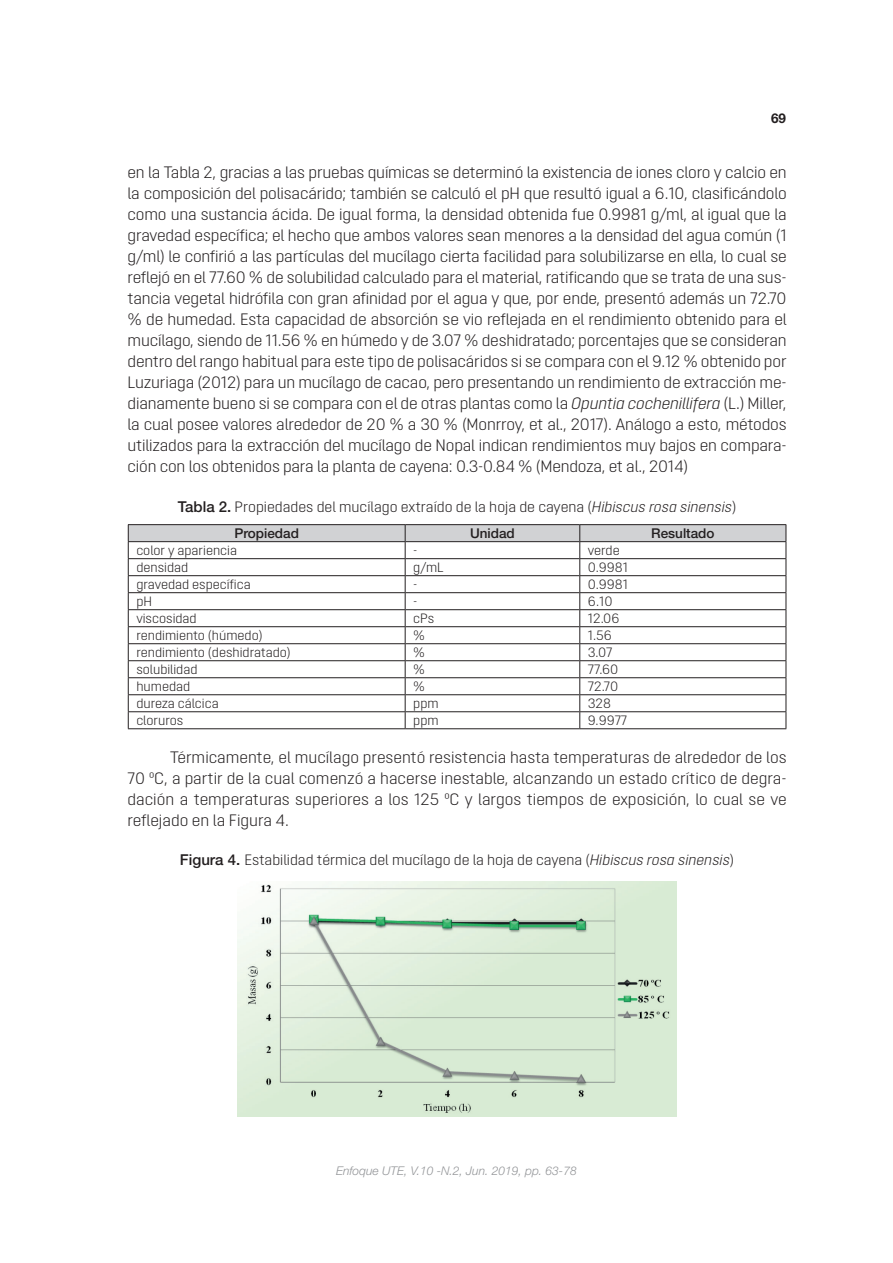
<style>
.page{position:relative;width:893px;height:1263px;background:#fff}
.page>*{position:absolute;margin:0;border:0;box-sizing:border-box;transform-origin:0 0}
.t1{font:300 16.5px/21px "Opinion Pro";letter-spacing:-.01em;color:#231f20;text-align:justify}
.t2{font:300 15px "Opinion Pro";color:#231f20}
.t3{font:300 13.5px "Opinion Pro";color:#231f20}
.t4{font:500 13.5px "Helvetica Neue";color:#231f20}
.t5{font:700 13.5px "Helvetica Neue";color:#231f20}
.t6{font:italic 300 12px "Helvetica Neue";color:#939598}
.s1{font-style:italic}
.s2{font-family:"Helvetica Neue";font-weight:500}
</style>
<div class="page">
<hr style="left:128px;top:524px;width:277px;height:1px;background:#231f20">
<hr style="left:405px;top:524px;width:175px;height:1px;background:#231f20">
<hr style="left:580px;top:524px;width:206px;height:1px;background:#231f20">
<svg style="left:128px;top:525px;width:659px;height:203px"></svg>
<hr style="left:128px;top:728px;width:277px;height:1px;background:#231f20">
<hr style="left:405px;top:728px;width:175px;height:1px;background:#231f20">
<hr style="left:580px;top:728px;width:206px;height:1px;background:#231f20">
<img style="left:238px;top:881px;width:438px;height:235px">
<p class="t5" style="left:771px;top:109px;width:17px">69</p>
<p class="t1" style="left:128px;top:162px;width:661px">en la Tabla 2, gracias a las pruebas químicas se determinó la existencia de iones cloro y calcio en la composición del polisacárido; también se calculó el pH que resultó igual a 6.10, clasificándolo como una sustancia ácida. De igual forma, la densidad obtenida fue 0.9981 g/ml, al igual que la gravedad específica; el hecho que ambos valores sean menores a la densidad del agua común (1 g/ml) le confirió a las partículas del mucílago cierta facilidad para solubilizarse en ella, lo cual se reflejó en el 77.60 % de solubilidad calculado para el material, ratificando que se trata de una sus&shy;tancia vegetal hidrófila con gran afinidad por el agua y que, por ende, presentó además un 72.70 % de humedad. Esta capacidad de absorción se vio reflejada en el rendimiento obtenido para el mucílago, siendo de 11.56 % en húmedo y de 3.07 % deshidratado; porcentajes que se consideran dentro del rango habitual para este tipo de polisacáridos si se compara con el 9.12 % obtenido por Luzuriaga (2012) para un mucílago de cacao, pero presentando un rendimiento de extracción me&shy;dianamente bueno si se compara con el de otras plantas como la <span class="s1">Opuntia cochenillifera</span> (L.) Miller, la cual posee valores alrededor de 20 % a 30 % (Monrroy, et al., 2017). Análogo a esto, métodos utilizados para la extracción del mucílago de Nopal indican rendimientos muy bajos en compara&shy;ción con los obtenidos para la planta de cayena: 0.3-0.84 % (Mendoza, et al., 2014)</p>
<p class="t2" style="left:178px;top:498px;width:560px"><span class="s2">Tabla 2.</span> Propiedades del mucílago extraído de la hoja de cayena (<span class="s1">Hibiscus rosa sinensis</span>)</p>
<p class="t4" style="left:234px;top:526px;width:66px">Propiedad</p>
<p class="t4" style="left:470px;top:526px;width:46px">Unidad</p>
<p class="t4" style="left:651px;top:526px;width:65px">Resultado</p>
<p class="t3" style="left:136px;top:543px;width:102px">color y apariencia</p>
<p class="t3" style="left:413px;top:543px;width:6px">-</p>
<p class="t3" style="left:588px;top:543px;width:33px">verde</p>
<p class="t3" style="left:136px;top:560px;width:53px">densidad</p>
<p class="t3" style="left:413px;top:560px;width:32px">g/mL</p>
<p class="t3" style="left:588px;top:560px;width:42px">0.9981</p>
<p class="t3" style="left:136px;top:577px;width:116px">gravedad específica</p>
<p class="t3" style="left:413px;top:577px;width:6px">-</p>
<p class="t3" style="left:588px;top:577px;width:42px">0.9981</p>
<p class="t3" style="left:136px;top:594px;width:17px">pH</p>
<p class="t3" style="left:413px;top:594px;width:6px">-</p>
<p class="t3" style="left:588px;top:594px;width:26px">6.10</p>
<p class="t3" style="left:136px;top:611px;width:62px">viscosidad</p>
<p class="t3" style="left:413px;top:611px;width:22px">cPs</p>
<p class="t3" style="left:588px;top:611px;width:33px">12.06</p>
<p class="t3" style="left:136px;top:628px;width:128px">rendimiento (húmedo)</p>
<p class="t3" style="left:413px;top:628px;width:13px">%</p>
<p class="t3" style="left:588px;top:628px;width:26px">1.56</p>
<p class="t3" style="left:136px;top:645px;width:156px">rendimiento (deshidratado)</p>
<p class="t3" style="left:413px;top:645px;width:13px">%</p>
<p class="t3" style="left:588px;top:645px;width:26px">3.07</p>
<p class="t3" style="left:136px;top:662px;width:63px">solubilidad</p>
<p class="t3" style="left:413px;top:662px;width:13px">%</p>
<p class="t3" style="left:588px;top:662px;width:32px">77.60</p>
<p class="t3" style="left:136px;top:679px;width:55px">humedad</p>
<p class="t3" style="left:413px;top:679px;width:13px">%</p>
<p class="t3" style="left:588px;top:679px;width:32px">72.70</p>
<p class="t3" style="left:136px;top:696px;width:84px">dureza cálcica</p>
<p class="t3" style="left:413px;top:696px;width:27px">ppm</p>
<p class="t3" style="left:588px;top:696px;width:25px">328</p>
<p class="t3" style="left:136px;top:713px;width:49px">cloruros</p>
<p class="t3" style="left:413px;top:713px;width:27px">ppm</p>
<p class="t3" style="left:588px;top:713px;width:41px">9.9977</p>
<p class="t1" style="left:128px;top:746px;width:661px;text-indent:43px">Térmicamente, el mucílago presentó resistencia hasta temperaturas de alrededor de los 70 ºC, a partir de la cual comenzó a hacerse inestable, alcanzando un estado crítico de degra&shy;dación a temperaturas superiores a los 125 ºC y largos tiempos de exposición, lo cual se ve reflejado en la Figura 4.</p>
<p class="t2" style="left:180px;top:851px;width:556px"><span class="s2">Figura 4.</span> Estabilidad térmica del mucílago de la hoja de cayena (<span class="s1">Hibiscus rosa sinensis</span>)</p>
<p class="t6" style="left:336px;top:1163px;width:242px">Enfoque UTE, V.10 -N.2, Jun. 2019, pp. 63-78</p>
</div>
